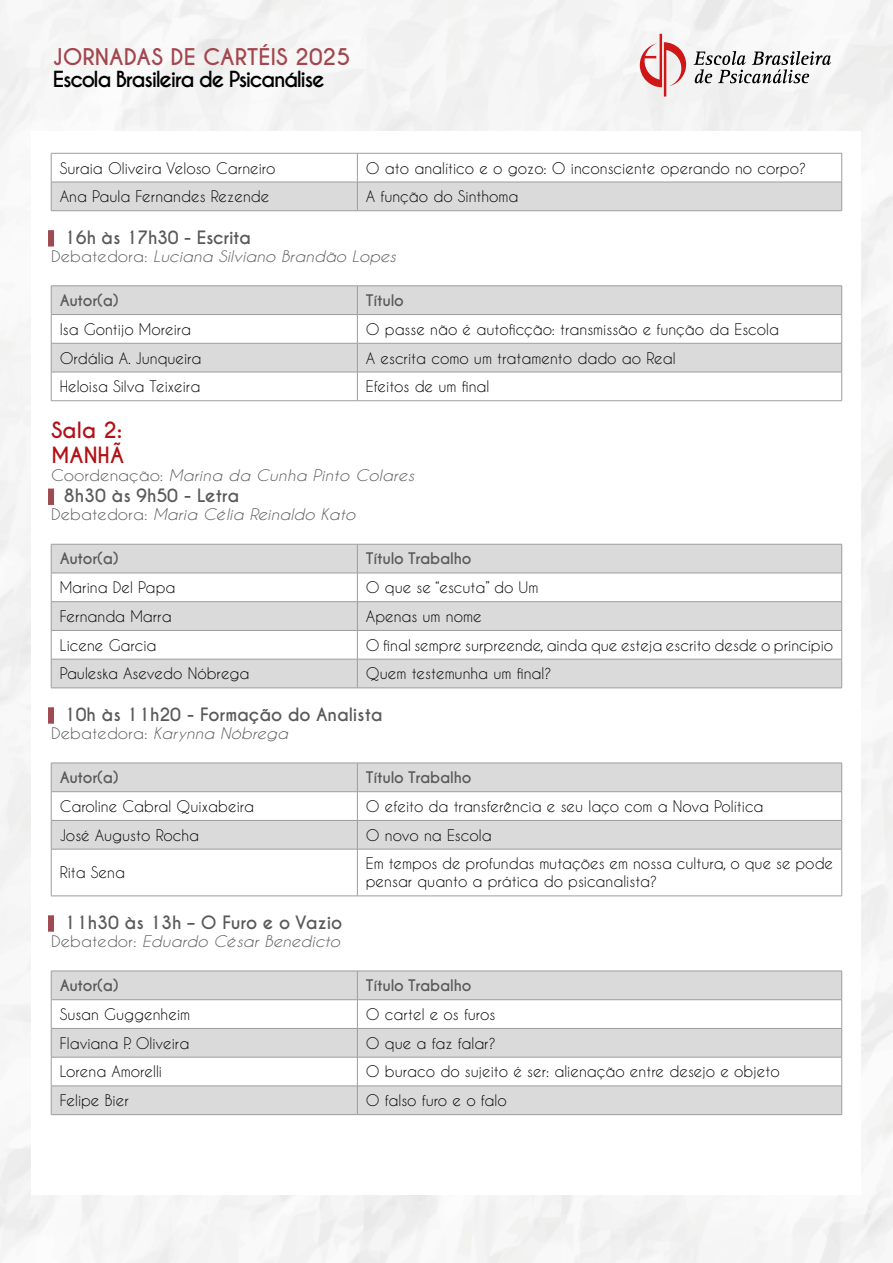
<style>
.page{position:relative;width:893px;height:1263px;background:#fff}
.page>*{position:absolute;margin:0;border:0;box-sizing:border-box;transform-origin:0 0}
.t1{font:700 21.6px "Caviar Dreams";color:#a3464d}
.t2{font:700 21px/25.2px "Caviar Dreams";color:#b11116}
.t3{font:700 20.85px "Caviar Dreams";letter-spacing:-.07em;color:#000}
.t4{font:700 17.25px "Caviar Dreams";letter-spacing:-.01em;color:#58595b}
.t5{font:15px/18px "Caviar Dreams";color:#000}
.t6{font:italic 15px "Caviar Dreams";color:#58595b;scale:1.1 1}
.t7{font:700 15px "Caviar Dreams";letter-spacing:-.015em;color:#58595b}
.s1{font-style:normal}
</style>
<div class="page">
<svg style="left:694px;top:51px;width:137px;height:32px"></svg>
<svg style="left:640px;top:34px;width:46px;height:63px"></svg>
<div style="left:48px;top:230px;width:6px;height:17px;background:#9d4a52"></div>
<div style="left:48px;top:489px;width:6px;height:16px;background:#9d4a52"></div>
<div style="left:48px;top:707px;width:6px;height:17px;background:#9d4a52"></div>
<div style="left:48px;top:915px;width:6px;height:17px;background:#9d4a52"></div>
<svg style="left:51px;top:153px;width:791px;height:57px"></svg>
<hr style="left:51px;top:210px;width:306px;height:1px;background:#9d9d9c">
<hr style="left:357px;top:210px;width:485px;height:1px;background:#9d9d9c">
<svg style="left:52px;top:287px;width:789px;height:85px;fill:#dadada"></svg>
<hr style="left:51px;top:286px;width:306px;height:1px;background:#9d9d9c">
<hr style="left:357px;top:286px;width:485px;height:1px;background:#9d9d9c">
<hr style="left:51px;top:314px;width:306px;height:1px;background:#9d9d9c">
<hr style="left:357px;top:314px;width:485px;height:1px;background:#9d9d9c">
<hr style="left:51px;top:343px;width:306px;height:1px;background:#9d9d9c">
<hr style="left:357px;top:343px;width:485px;height:1px;background:#9d9d9c">
<hr style="left:51px;top:372px;width:306px;height:1px;background:#9d9d9c">
<svg style="left:51px;top:286px;width:1px;height:114px"></svg>
<hr style="left:357px;top:372px;width:485px;height:1px;background:#9d9d9c">
<svg style="left:357px;top:287px;width:1px;height:113px"></svg>
<svg style="left:841px;top:286px;width:1px;height:114px"></svg>
<hr style="left:51px;top:400px;width:306px;height:1px;background:#9d9d9c">
<hr style="left:357px;top:400px;width:485px;height:1px;background:#9d9d9c">
<svg style="left:52px;top:545px;width:789px;height:143px;fill:#dadada"></svg>
<hr style="left:51px;top:544px;width:306px;height:1px;background:#9d9d9c">
<hr style="left:357px;top:544px;width:485px;height:1px;background:#9d9d9c">
<hr style="left:51px;top:573px;width:306px;height:1px;background:#9d9d9c">
<hr style="left:357px;top:573px;width:485px;height:1px;background:#9d9d9c">
<hr style="left:51px;top:601px;width:306px;height:1px;background:#9d9d9c">
<hr style="left:357px;top:601px;width:485px;height:1px;background:#9d9d9c">
<hr style="left:51px;top:630px;width:306px;height:1px;background:#9d9d9c">
<hr style="left:357px;top:630px;width:485px;height:1px;background:#9d9d9c">
<hr style="left:51px;top:659px;width:306px;height:1px;background:#9d9d9c">
<svg style="left:51px;top:544px;width:1px;height:144px"></svg>
<hr style="left:357px;top:659px;width:485px;height:1px;background:#9d9d9c">
<svg style="left:357px;top:544px;width:1px;height:144px"></svg>
<svg style="left:841px;top:544px;width:1px;height:144px"></svg>
<hr style="left:51px;top:688px;width:306px;height:1px;background:#9d9d9c">
<hr style="left:357px;top:688px;width:485px;height:1px;background:#9d9d9c">
<svg style="left:52px;top:764px;width:789px;height:85px;fill:#dadada"></svg>
<hr style="left:51px;top:763px;width:306px;height:1px;background:#9d9d9c">
<hr style="left:357px;top:763px;width:485px;height:1px;background:#9d9d9c">
<hr style="left:51px;top:791px;width:306px;height:1px;background:#9d9d9c">
<hr style="left:357px;top:791px;width:485px;height:1px;background:#9d9d9c">
<hr style="left:51px;top:820px;width:306px;height:1px;background:#9d9d9c">
<svg style="left:51px;top:763px;width:1px;height:86px"></svg>
<hr style="left:357px;top:820px;width:485px;height:1px;background:#9d9d9c">
<svg style="left:357px;top:764px;width:1px;height:85px"></svg>
<svg style="left:841px;top:763px;width:1px;height:86px"></svg>
<hr style="left:51px;top:849px;width:306px;height:1px;background:#9d9d9c">
<hr style="left:51px;top:849px;width:1px;height:47px;background:#9d9d9c">
<hr style="left:357px;top:849px;width:485px;height:1px;background:#9d9d9c">
<hr style="left:357px;top:849px;width:1px;height:47px;background:#9d9d9c">
<hr style="left:841px;top:849px;width:1px;height:47px;background:#9d9d9c">
<hr style="left:51px;top:896px;width:306px;height:1px;background:#9d9d9c">
<hr style="left:357px;top:896px;width:485px;height:1px;background:#9d9d9c">
<svg style="left:52px;top:972px;width:789px;height:142px;fill:#dadada"></svg>
<hr style="left:51px;top:971px;width:306px;height:1px;background:#9d9d9c">
<hr style="left:357px;top:971px;width:485px;height:1px;background:#9d9d9c">
<hr style="left:51px;top:999px;width:306px;height:1px;background:#9d9d9c">
<hr style="left:357px;top:999px;width:485px;height:1px;background:#9d9d9c">
<hr style="left:51px;top:1028px;width:306px;height:1px;background:#9d9d9c">
<hr style="left:357px;top:1028px;width:485px;height:1px;background:#9d9d9c">
<hr style="left:51px;top:1057px;width:306px;height:1px;background:#9d9d9c">
<hr style="left:357px;top:1057px;width:485px;height:1px;background:#9d9d9c">
<hr style="left:51px;top:1086px;width:306px;height:1px;background:#9d9d9c">
<svg style="left:51px;top:971px;width:1px;height:143px"></svg>
<hr style="left:357px;top:1086px;width:485px;height:1px;background:#9d9d9c">
<svg style="left:357px;top:972px;width:1px;height:142px"></svg>
<svg style="left:841px;top:971px;width:1px;height:143px"></svg>
<hr style="left:51px;top:1114px;width:306px;height:1px;background:#9d9d9c">
<hr style="left:357px;top:1114px;width:485px;height:1px;background:#9d9d9c">
<h1 class="t1" style="left:53px;top:44px;width:299px">JORNADAS DE CARTÉIS 2025</h1>
<h3 class="t3" style="left:53px;top:66px;width:274px">Escola Brasileira de Psicanálise</h3>
<p class="t5" style="left:60px;top:159px;width:217px">Suraia Oliveira Veloso Carneiro</p>
<p class="t5" style="left:366px;top:159px;width:442px">O ato analítico e o gozo: O inconsciente operando no corpo?</p>
<p class="t5" style="left:60px;top:187px;width:211px">Ana Paula Fernandes Rezende</p>
<p class="t5" style="left:366px;top:187px;width:154px">A função do Sinthoma</p>
<p class="t4" style="left:64px;top:227px;width:189px">16h às 17h30 - Escrita</p>
<p class="t6" style="left:51px;top:247px;width:315px"><span class="s1">Debatedora:</span> Luciana Silviano Brandão Lopes</p>
<p class="t7" style="left:60px;top:291px;width:60px">Autor(a)</p>
<p class="t7" style="left:366px;top:291px;width:39px">Título</p>
<p class="t5" style="left:60px;top:320px;width:133px">Isa Gontijo Moreira</p>
<p class="t5" style="left:366px;top:320px;width:415px">O passe não é autoficção: transmissão e função da Escola</p>
<p class="t5" style="left:60px;top:348px;width:143px">Ordália A. Junqueira</p>
<p class="t5" style="left:366px;top:348px;width:311px">A escrita como um tratamento dado ao Real</p>
<p class="t5" style="left:60px;top:377px;width:142px">Heloisa Silva Teixeira</p>
<p class="t5" style="left:366px;top:377px;width:125px">Efeitos de um final</p>
<h2 class="t2" style="left:51px;top:418px;width:75px">Sala 2:<br>MANHÃ</h2>
<p class="t6" style="left:51px;top:467px;width:332px"><span class="s1">Coordenação:</span> Marina da Cunha Pinto Colares</p>
<p class="t4" style="left:64px;top:485px;width:177px">8h30 às 9h50 - Letra</p>
<p class="t6" style="left:51px;top:506px;width:278px"><span class="s1">Debatedora:</span> Maria Célia Reinaldo Kato</p>
<p class="t7" style="left:60px;top:550px;width:60px">Autor(a)</p>
<p class="t7" style="left:366px;top:550px;width:107px">Título Trabalho</p>
<p class="t5" style="left:60px;top:578px;width:117px">Marina Del Papa</p>
<p class="t5" style="left:366px;top:578px;width:174px">O que se “escuta” do Um</p>
<p class="t5" style="left:60px;top:607px;width:113px">Fernanda Marra</p>
<p class="t5" style="left:366px;top:607px;width:117px">Apenas um nome</p>
<p class="t5" style="left:60px;top:636px;width:98px">Licene Garcia</p>
<p class="t5" style="left:366px;top:636px;width:469px">O final sempre surpreende, ainda que esteja escrito desde o princípio</p>
<p class="t5" style="left:60px;top:664px;width:191px">Pauleska Asevedo Nóbrega</p>
<p class="t5" style="left:366px;top:664px;width:187px">Quem testemunha um final?</p>
<p class="t4" style="left:64px;top:704px;width:320px">10h às 11h20 - Formação do Analista</p>
<p class="t6" style="left:51px;top:724px;width:217px"><span class="s1">Debatedora:</span> Karynna Nóbrega</p>
<p class="t7" style="left:60px;top:768px;width:60px">Autor(a)</p>
<p class="t7" style="left:366px;top:768px;width:107px">Título Trabalho</p>
<p class="t5" style="left:60px;top:797px;width:196px">Caroline Cabral Quixabeira</p>
<p class="t5" style="left:366px;top:797px;width:399px">O efeito da transferência e seu laço com a Nova Política</p>
<p class="t5" style="left:60px;top:826px;width:141px">José Augusto Rocha</p>
<p class="t5" style="left:366px;top:826px;width:127px">O novo na Escola</p>
<p class="t5" style="left:60px;top:863px;width:67px">Rita Sena</p>
<p class="t5" style="left:366px;top:854px;width:469px">Em tempos de profundas mutações em nossa cultura, o que se pode pensar quanto a prática do psicanalista?</p>
<p class="t4" style="left:64px;top:912px;width:280px">11h30 às 13h – O Furo e o Vazio</p>
<p class="t6" style="left:51px;top:932px;width:264px"><span class="s1">Debatedor:</span> Eduardo César Benedicto</p>
<p class="t7" style="left:60px;top:976px;width:60px">Autor(a)</p>
<p class="t7" style="left:366px;top:976px;width:107px">Título Trabalho</p>
<p class="t5" style="left:60px;top:1005px;width:132px">Susan Guggenheim</p>
<p class="t5" style="left:366px;top:1005px;width:131px">O cartel e os furos</p>
<p class="t5" style="left:60px;top:1034px;width:131px">Flaviana P. Oliveira</p>
<p class="t5" style="left:366px;top:1034px;width:131px">O que a faz falar?</p>
<p class="t5" style="left:60px;top:1062px;width:104px">Lorena Amorelli</p>
<p class="t5" style="left:366px;top:1062px;width:415px">O buraco do sujeito é ser: alienação entre desejo e objeto</p>
<p class="t5" style="left:60px;top:1091px;width:70px">Felipe Bier</p>
<p class="t5" style="left:366px;top:1091px;width:142px">O falso furo e o falo</p>
</div>
